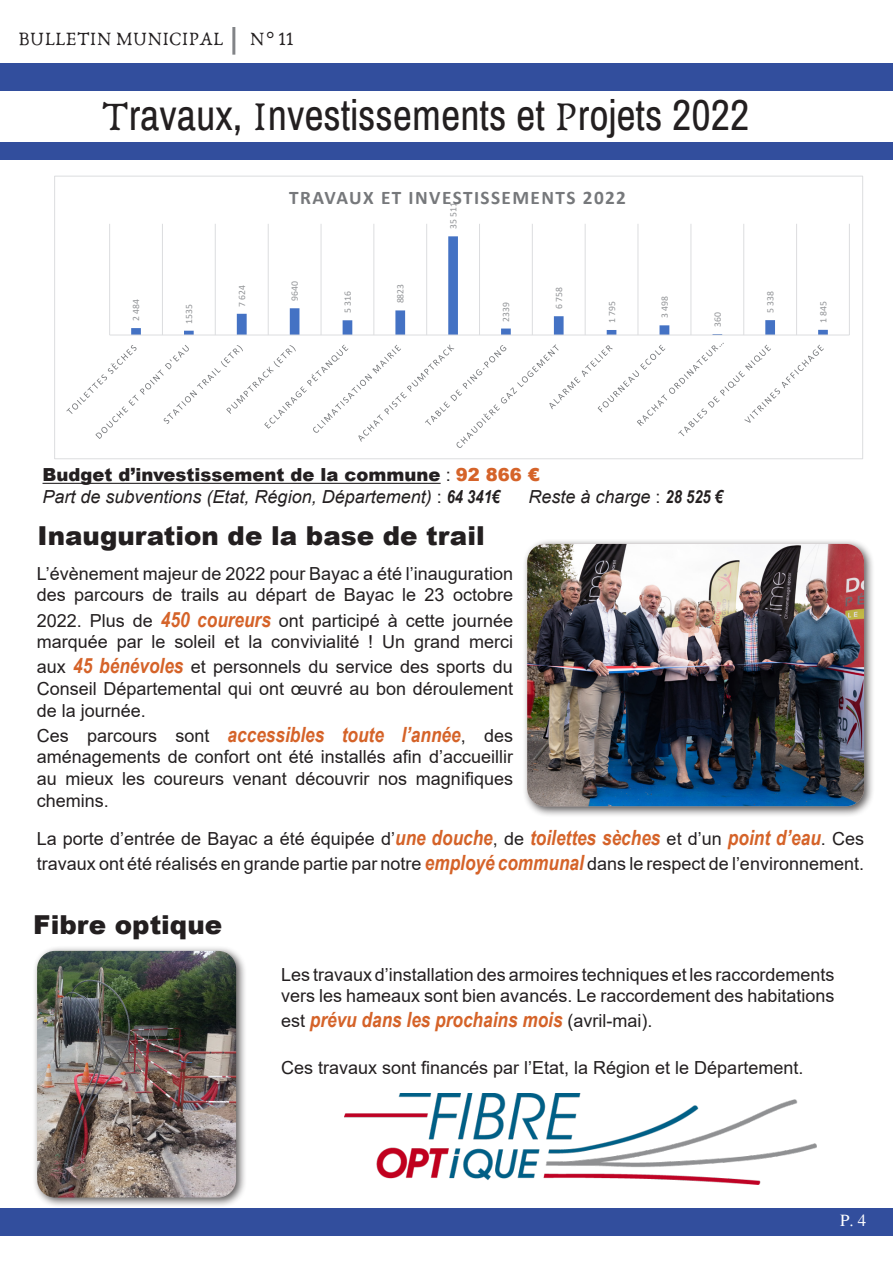
<style>
.page{position:relative;width:893px;height:1263px;background:#fff}
.page>*{position:absolute;margin:0;border:0;box-sizing:border-box;transform-origin:0 0}
.t1{font:42.3px "Archivo Narrow";color:#231f20}
.t2{font:900 26.1px "Arial";color:#231f20}
.t3{font:italic 700 21px "Arial Narrow";color:#d56329}
.t4{font:19.5px "Anaktoria";color:#231f20}
.t5{font:700 19.2px "Calibri";letter-spacing:.075em;color:#76787b}
.t6{font:18px/21.6px "Arial";color:#231f20}
.t7{font:italic 18px "Arial";color:#231f20}
.t8{font:900 18px "Arial";color:#231f20}
.t9{font:16.8px "Times";color:#fff}
.t10{font:9.75px "Calibri";color:#939598}
.t11{font:9.6px "Calibri";color:#939598}
.s1{font-family:"Anaktoria"}
.s2{font-weight:400}
.s3{color:#d56329}
.s4{font-style:normal}
.s5{font-family:"Arial Narrow";font-weight:700}
.s6{font-family:"Arial Narrow";font-weight:700;font-style:italic;font-size:21px;color:#d56329}
.s7{font-family:"Arial";font-weight:400;font-style:normal;font-size:18px;color:#231f20}
</style>
<div class="page">
<div style="left:0;top:63px;width:893px;height:28px;background:#324e9d"></div>
<hr style="left:232px;top:27px;width:3px;height:28px;background:#828487">
<div style="left:0;top:1208px;width:893px;height:28px;background:#324e9d"></div>
<div style="left:0;top:143px;width:893px;height:17px;background:#324e9d"></div>
<div style="left:32px;top:946px;width:215px;height:263px;background:#231f20;opacity:.75"></div>
<img style="left:37px;top:951px;width:199px;height:246px">
<img style="left:344px;top:1094px;width:473px;height:90px">
<div style="left:522px;top:539px;width:353px;height:278px;background:#231f20;opacity:.75"></div>
<img style="left:527px;top:544px;width:337px;height:262px">
<hr style="left:109px;top:224px;width:1px;height:111px;background:#dcdddf">
<hr style="left:162px;top:224px;width:1px;height:111px;background:#dcdddf">
<hr style="left:215px;top:224px;width:1px;height:111px;background:#dcdddf">
<hr style="left:268px;top:224px;width:1px;height:111px;background:#dcdddf">
<hr style="left:321px;top:224px;width:1px;height:111px;background:#dcdddf">
<hr style="left:373px;top:224px;width:1px;height:111px;background:#dcdddf">
<hr style="left:426px;top:224px;width:1px;height:111px;background:#dcdddf">
<hr style="left:479px;top:224px;width:1px;height:111px;background:#dcdddf">
<hr style="left:532px;top:224px;width:1px;height:111px;background:#dcdddf">
<hr style="left:585px;top:224px;width:1px;height:111px;background:#dcdddf">
<hr style="left:637px;top:224px;width:1px;height:111px;background:#dcdddf">
<hr style="left:690px;top:224px;width:1px;height:111px;background:#dcdddf">
<hr style="left:743px;top:224px;width:1px;height:111px;background:#dcdddf">
<hr style="left:796px;top:224px;width:1px;height:111px;background:#dcdddf">
<hr style="left:849px;top:224px;width:1px;height:111px;background:#dcdddf">
<svg style="left:131px;top:236px;width:697px;height:99px"></svg>
<hr style="left:110px;top:335px;width:739px;height:1px;background:#dcdddf">
<svg style="left:66px;top:343px;width:758px;height:105px"></svg>
<hr style="left:43px;top:483px;width:398px;height:1px;background:#231f20">
<p class="t4" style="left:18px;top:27px;width:207px">BULLETIN MUNICIPAL</p>
<p class="t4" style="left:250px;top:27px;width:46px">N° 11</p>
<p class="t1" style="left:102px;top:89px;width:649px"><span class="s1">T</span>ravaux, <span class="s1">I</span>nvestissements et <span class="s1">P</span>rojets 2022</p>
<p class="t10" style="left:129px;top:321px;width:23px;rotate:-90deg">2 484</p>
<p class="t10" style="left:182px;top:324px;width:21px;rotate:-90deg">1535</p>
<p class="t5" style="left:289px;top:184px;width:338px">TRAVAUX ET INVESTISSEMENTS 2022</p>
<p class="t10" style="left:446px;top:229px;width:28px;rotate:-90deg">35 511</p>
<p class="t10" style="left:235px;top:307px;width:23px;rotate:-90deg">7 624</p>
<p class="t10" style="left:288px;top:301px;width:21px;rotate:-90deg">9640</p>
<p class="t10" style="left:341px;top:313px;width:23px;rotate:-90deg">5 316</p>
<p class="t10" style="left:394px;top:303px;width:21px;rotate:-90deg">8823</p>
<p class="t10" style="left:499px;top:321px;width:21px;rotate:-90deg">2339</p>
<p class="t10" style="left:552px;top:309px;width:23px;rotate:-90deg">6 758</p>
<p class="t11" style="left:605px;top:323px;width:23px;rotate:-90deg">1 795</p>
<p class="t10" style="left:658px;top:318px;width:23px;rotate:-90deg">3 498</p>
<p class="t10" style="left:711px;top:327px;width:16px;rotate:-90deg">360</p>
<p class="t10" style="left:763px;top:313px;width:23px;rotate:-90deg">5 338</p>
<p class="t10" style="left:816px;top:323px;width:23px;rotate:-90deg">1 845</p>
<p class="t8" style="left:43px;top:462px;width:499px">Budget d’investissement de la commune <span class="s2">:</span> <span class="s3">92 866 €</span></p>
<p class="t7" style="left:43px;top:485px;width:459px">Part de subventions (Etat, Région, Département) <span class="s4">:</span> <span class="s5">64 341€</span></p>
<p class="t7" style="left:529px;top:485px;width:196px">Reste à charge <span class="s4">:</span> <span class="s5">28 525 €</span></p>
<p class="t2" style="left:38px;top:517px;width:449px">Inauguration de la base de trail</p>
<p class="t6" style="left:37px;top:562px;width:478px">L’évènement majeur de 2022 pour Bayac a été l’inauguration des parcours de trails au départ de Bayac le 23 octobre</p>
<p class="t6" style="left:37px;top:609px;width:478px">2022. Plus de <span class="s6">450 coureurs</span> ont participé à cette journée marquée par le soleil et la convivialité ! Un grand merci</p>
<p class="t6" style="left:37px;top:656px;width:478px;text-align:justify">aux <span class="s6">45 bénévoles</span> et personnels du service des sports du Conseil Départemental qui ont œuvré au bon déroulement de la journée.</p>
<p class="t3" style="left:37px;top:718px;width:478px"><span class="s7">Ces parcours sont</span> accessibles toute l’année<span class="s7">, des</span></p>
<p class="t6" style="left:37px;top:746px;width:478px;text-align:justify">aménagements de confort ont été installés afin d’accueillir au mieux les coureurs venant découvrir nos magnifiques chemins.</p>
<p class="t6" style="left:37px;top:825px;width:829px;line-height:25.2px">La porte d’entrée de Bayac a été équipée d’<span class="s6">une douche</span>, de <span class="s6">toilettes sèches</span> et d’un <span class="s6">point d’eau</span>. Ces travaux ont été réalisés en grande partie par notre <span class="s6">employé communal</span> dans le respect de l’environnement.</p>
<p class="t2" style="left:33px;top:905px;width:190px">Fibre optique</p>
<p class="t6" style="left:281px;top:963px;width:555px">Les travaux d’installation des armoires techniques et les raccordements vers les hameaux sont bien avancés. Le raccordement des habitations</p>
<p class="t3" style="left:281px;top:1004px;width:373px"><span class="s7">est</span> prévu dans les prochains mois <span class="s7">(avril-mai).</span></p>
<p class="t6" style="left:281px;top:1057px;width:524px">Ces travaux sont financés par l’Etat, la Région et le Département.</p>
<p class="t9" style="left:840px;top:1210px;width:28px">P. 4</p>
</div>
